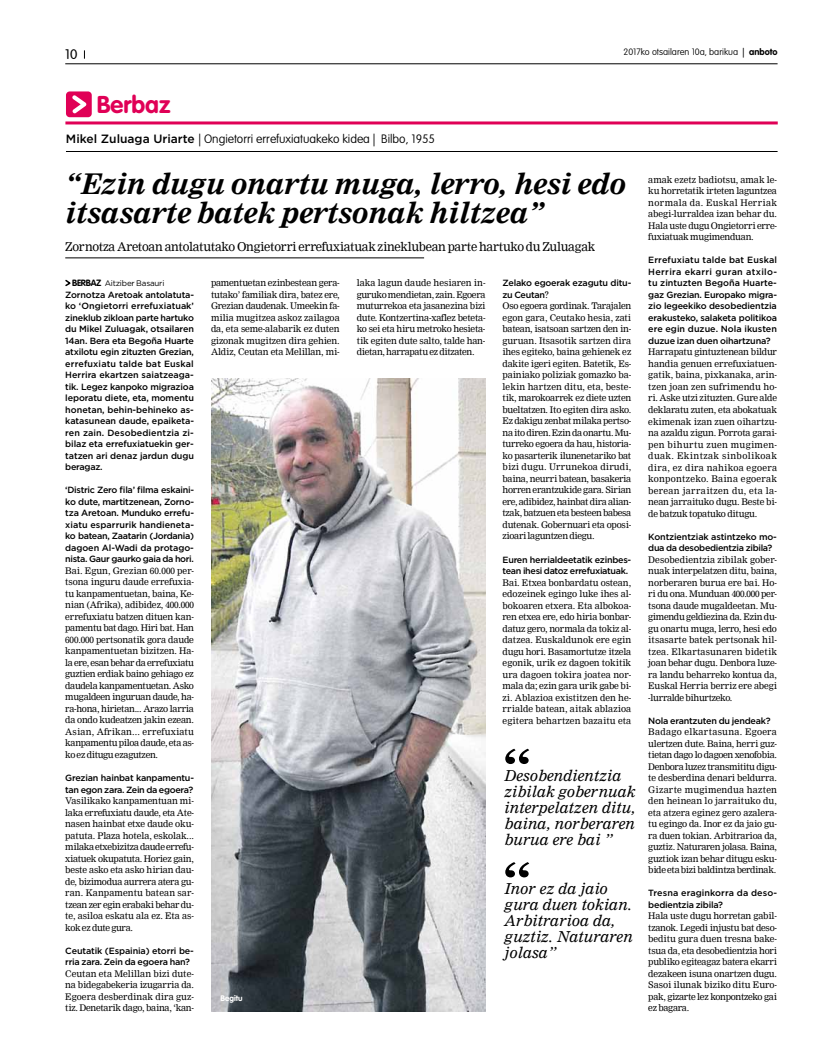
<style>
.page{position:relative;width:823px;height:1055px;background:#fff}
.page>*{position:absolute;margin:0;border:0;box-sizing:border-box;transform-origin:0 0}
.t1{font:italic 700 28px/29px "Nimrod";letter-spacing:-.01em;color:#000}
.t2{font:700 24px "VAG Rounded";color:#e00056}
.t3{font:italic 14.8px/16px "Nimrod";letter-spacing:.01em;color:#000}
.t4{font:300 13.7px "VAG Rounded";color:#000}
.t5{font:12px "Nimrod";letter-spacing:-.025em;color:#000}
.t6{font:100 12px "VAG Rounded";color:#000}
.t7{font:100 9.1px "VAG Rounded";color:#000}
.t8{font:9px/11.5px "Nimrod";letter-spacing:-.025em;color:#000;text-align:justify}
.t9{font:500 9px/11.5px "Gotham";letter-spacing:-.025em;color:#000}
.t10{font:8px "Gotham";letter-spacing:-.025em;color:#000}
.t11{font:700 8px "VAG Rounded";color:#fff}
.s1{font-weight:300}
.s2{font-weight:700}
.s3{font-family:"Gotham";font-weight:500}
.s4{font-family:"VAG Rounded";font-weight:700;font-size:9px}
.s5{font-family:"Nimrod";font-weight:400}
</style>
<div class="page">
<hr style="left:65px;top:64px;width:712px;height:1px;background:#000">
<hr style="left:65px;top:121px;width:712px;height:3px;background:#e00056">
<div style="left:66px;top:91px;width:26px;height:26px;background:#e00056;border-radius:4px"></div>
<svg style="left:72px;top:95px;width:14px;height:18px"></svg>
<hr style="left:66px;top:151px;width:711px;height:1px;background:#000">
<hr style="left:65px;top:258px;width:359px;height:1px;background:#000">
<svg style="left:65px;top:279px;width:6px;height:7px"></svg>
<svg style="left:505px;top:748px;width:24px;height:16px"></svg>
<svg style="left:505px;top:862px;width:24px;height:15px"></svg>
<img style="left:211px;top:378px;width:274px;height:633px">
<h3 class="t4" style="left:65px;top:46px;width:14px">10</h3>
<p class="t7" style="left:623px;top:47px;width:155px">2017ko otsailaren 10a, barikua <span class="s1">|</span> <span class="s2">anboto</span></p>
<h2 class="t2" style="left:97px;top:91px;width:75px">Berbaz</h2>
<h3 class="t6" style="left:66px;top:132px;width:370px"><span class="s3">Mikel Zuluaga Uriarte</span> | Ongietorri errefuxiatuakeko kidea | Bilbo, 1955</h3>
<h1 class="t1" style="left:65px;top:170px;width:562px">“Ezin dugu onartu muga, lerro, hesi edo itsasarte batek pertsonak hiltzea”</h1>
<h3 class="t5" style="left:65px;top:239px;width:531px">Zornotza Aretoan antolatutako Ongietorri errefuxiatuak zineklubean parte hartuko du Zuluagak</h3>
<p class="t10" style="left:72px;top:278px;width:94px"><span class="s4">BERBAZ</span> Aitziber Basauri</p>
<p class="t9" style="left:65px;top:289px;width:130px;text-align:justify">Zornotza Aretoak antolatuta&shy;ko ‘Ongietorri errefuxiatuak’ zineklub zikloan parte hartuko du Mikel Zuluagak, otsailaren 14an. Bera eta Begoña Huarte atxilotu egin zituzten Grezian, errefuxiatu talde bat Euskal Herrira ekartzen saiatzeaga&shy;tik. Legez kanpoko migrazioa leporatu diete, eta, momentu honetan, behin-behineko as&shy;katasunean daude, epaiketa&shy;ren zain. Desobedientzia zi&shy;bilaz eta errefuxiatuekin ger&shy;tatzen ari denaz jardun dugu beragaz.</p>
<p class="t9" style="left:65px;top:484px;width:130px;text-align:justify">‘Distric Zero fila’ filma eskaini&shy;ko dute, martitzenean, Zorno&shy;tza Aretoan. Munduko errefu&shy;xiatu esparrurik handieneta&shy;ko batean, Zaatarin (Jordania) dagoen Al-Wadi da protago&shy;nista. Gaur gaurko gaia da hori.</p>
<p class="t8" style="left:65px;top:565px;width:130px">Bai. Egun, Grezian 60.000 per&shy;tsona inguru daude errefuxia&shy;tu kanpamentuetan, baina, Ke&shy;nian (Afrika), adibidez, 400.000 errefuxiatu batzen dituen kan&shy;pamentu bat dago. Hiri bat. Han 600.000 pertsonatik gora daude kanpamentuetan bizitzen. Ha&shy;la ere, esan behar da errefuxiatu guztien erdiak baino gehiago ez daudela kanpamentuetan. Asko mugaldeen inguruan daude, ha&shy;ra-hona, hirietan... Arazo larria da ondo kudeatzen jakin ezean.<br>Asian, Afrikan... errefuxiatu kanpamentu piloa daude, eta as&shy;ko ez ditugu ezagutzen.</p>
<p class="t9" style="left:65px;top:772px;width:130px">Grezian hainbat kanpamentu&shy;tan egon zara. Zein da egoera?</p>
<p class="t8" style="left:65px;top:795px;width:130px">Vasilikako kanpamentuan mi&shy;laka errefuxiatu daude, eta Ate&shy;nasen hainbat etxe daude oku&shy;patuta. Plaza hotela, eskolak... milaka etxebizitza daude errefu&shy;xiatuek okupatuta. Horiez gain, beste asko eta asko hirian dau&shy;de, bizimodua aurrera atera gu&shy;ran. Kanpamentu batean sar&shy;tzean zer egin erabaki behar du&shy;te, asiloa eskatu ala ez. Eta as&shy;kok ez dute gura.</p>
<p class="t9" style="left:65px;top:944px;width:130px">Ceutatik (Espainia) etorri be&shy;rria zara. Zein da egoera han?</p>
<p class="t8" style="left:65px;top:967px;width:130px">Ceutan eta Melillan bizi dute&shy;na bidegabekeria izugarria da.<br>Egoera desberdinak dira guz&shy;tiz. Denetarik dago, baina, ‘kan-</p>
<p class="t8" style="left:211px;top:277px;width:130px">pamentuetan ezinbestean gera&shy;tutako’ familiak dira, batez ere, Grezian daudenak. Umeekin fa&shy;milia mugitzea askoz zailagoa da, eta seme-alabarik ez duten gizonak mugitzen dira gehien.<br>Aldiz, Ceutan eta Melillan, mi-</p>
<p class="t8" style="left:356px;top:277px;width:130px">laka lagun daude hesiaren in&shy;guruko mendietan, zain. Egoera muturrekoa eta jasanezina bizi dute. Kontzertina-xaflez beteta&shy;ko sei eta hiru metroko hesieta&shy;tik egiten dute salto, talde han&shy;dietan, harrapatu ez ditzaten.</p>
<p class="t9" style="left:502px;top:277px;width:130px">Zelako egoerak ezagutu ditu&shy;zu Ceutan<span class="s5">?</span></p>
<p class="t8" style="left:502px;top:300px;width:130px">Oso egoera gordinak. Tarajalen egon gara, Ceutako hesia, zati batean, isatsoan sartzen den in&shy;guruan. Itsasotik sartzen dira ihes egiteko, baina gehienek ez dakite igeri egiten. Batetik, Es&shy;painiako poliziak gomazko ba&shy;lekin hartzen ditu, eta, beste&shy;tik, marokoarrek ez diete uzten bueltatzen. Ito egiten dira asko.<br>Ez dakigu zenbat milaka pertso&shy;na ito diren. Ezin da onartu. Mu&shy;turreko egoera da hau, historia&shy;ko pasarterik ilunenetariko bat bizi dugu. Urrunekoa dirudi, baina, neurri batean, basakeria horren erantzukide gara. Sirian ere, adibidez, hainbat dira alian&shy;tzak, batzuen eta besteen babesa dutenak. Gobernuari eta oposi&shy;zioari laguntzen diegu.</p>
<p class="t9" style="left:502px;top:553px;width:130px">Euren herrialdeetatik ezinbes&shy;tean ihesi datoz errefuxiatuak.</p>
<p class="t8" style="left:502px;top:576px;width:130px">Bai. Etxea bonbardatu ostean, edozeinek egingo luke ihes al&shy;bokoaren etxera. Eta albokoa&shy;ren etxea ere, edo hiria bonbar&shy;datuz gero, normala da tokiz al&shy;datzea. Euskaldunok ere egin dugu hori. Basamortutze itzela egonik, urik ez dagoen tokitik ura dagoen tokira joatea nor&shy;mala da; ezin gara urik gabe bi&shy;zi. Ablazioa existitzen den he&shy;rrialde batean, aitak ablazioa egitera behartzen bazaitu eta</p>
<h3 class="t3" style="left:504px;top:767px;width:132px">Desobendientzia zibilak gobernuak interpelatzen ditu, baina, norberaren burua ere bai ”</h3>
<h3 class="t3" style="left:504px;top:881px;width:130px">Inor ez da jaio gura duen tokian.<br>Arbitrarioa da, guztiz. Naturaren jolasa”</h3>
<p class="t11" style="left:220px;top:993px;width:24px">Begitu</p>
<p class="t8" style="left:648px;top:174px;width:130px">amak ezetz badiotsu, amak le&shy;ku horretatik irteten laguntzea normala da. Euskal Herriak abegi-lurraldea izan behar du.<br>Hala uste dugu Ongietorri erre&shy;fuxiatuak mugimenduan.</p>
<p class="t9" style="left:648px;top:254px;width:130px;text-align:justify">Errefuxiatu talde bat Euskal Herrira ekarri guran atxilo&shy;tu zintuzten Begoña Huarte&shy;gaz Grezian. Europako migra&shy;zio legeekiko desobedientzia erakusteko, salaketa politikoa ere egin duzue. Nola ikusten duzue izan duen oihartzuna?</p>
<p class="t8" style="left:648px;top:346px;width:130px">Harrapatu gintuztenean bildur handia genuen errefuxiatuen&shy;gatik, baina, pixkanaka, arin&shy;tzen joan zen sufrimendu ho&shy;ri. Aske utzi zituzten. Gure alde deklaratu zuten, eta abokatuak ekimenak izan zuen oihartzu&shy;na azaldu zigun. Porrota garai&shy;pen bihurtu zuen mugimen&shy;duak. Ekintzak sinbolikoak dira, ez dira nahikoa egoera konpontzeko. Baina egoerak berean jarraitzen du, eta la&shy;nean jarraituko dugu. Beste bi&shy;de batzuk topatuko ditugu.</p>
<p class="t9" style="left:648px;top:530px;width:130px">Kontzientziak astintzeko mo&shy;dua da desobedientzia zibila?</p>
<p class="t8" style="left:648px;top:553px;width:130px">Desobedientzia zibilak gober&shy;nuak interpelatzen ditu, baina, norberaren burua ere bai. Ho&shy;ri du ona. Munduan 400.000 per&shy;tsona daude mugaldeetan. Mu&shy;gimendu geldiezina da. Ezin du&shy;gu onartu muga, lerro, hesi edo itsasarte batek pertsonak hil&shy;tzea. Elkartasunaren bidetik joan behar dugu. Denbora luze&shy;ra landu beharreko kontua da, Euskal Herria berriz ere abegi -lurralde bihurtzeko.</p>
<p class="t9" style="left:648px;top:714px;width:124px">Nola erantzuten du jendeak?</p>
<p class="t8" style="left:648px;top:726px;width:130px">Badago elkartasuna. Egoera ulertzen dute. Baina, herri guz&shy;tietan dago lo dagoen xenofobia.<br>Denbora luzez transmititu digu&shy;te desberdina denari beldurra.<br>Gizarte mugimendua hazten den heinean lo jarraituko du, eta atzera eginez gero azalera&shy;tu egingo da. Inor ez da jaio gu&shy;ra duen tokian. Arbitrarioa da, guztiz. Naturaren jolasa. Baina, guztiok izan behar ditugu esku&shy;bide eta bizi baldintza berdinak.</p>
<p class="t9" style="left:648px;top:887px;width:130px">Tresna eraginkorra da deso&shy;bedientzia zibila?</p>
<p class="t8" style="left:648px;top:910px;width:130px">Hala uste dugu horretan gabil&shy;tzanok. Legedi injustu bat deso&shy;beditu gura duen tresna bake&shy;tsua da, eta desobedientzia hori publiko egiteagaz batera ekarri dezakeen isuna onartzen dugu.<br>Sasoi ilunak biziko ditu Euro&shy;pak, gizarte lez konpontzeko gai ez bagara.</p>
</div>
